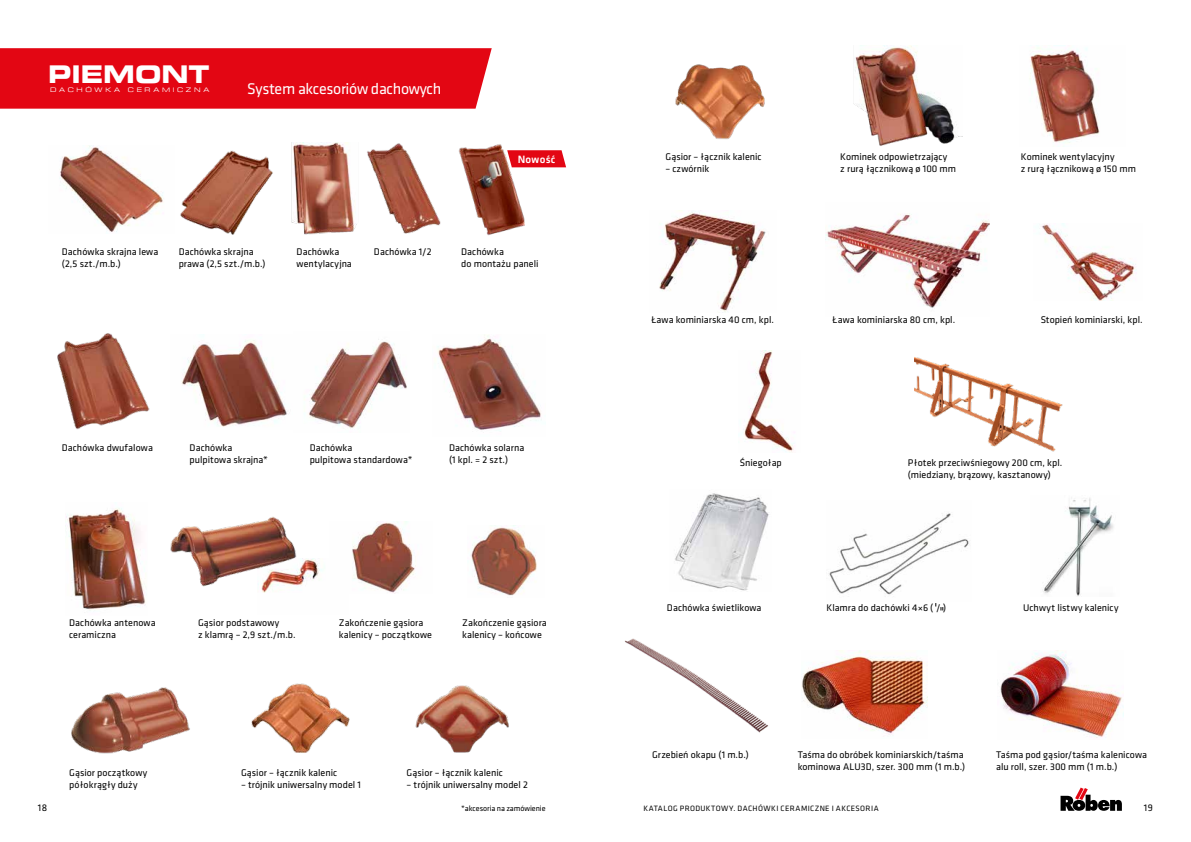
<style>
.page{position:relative;width:1191px;height:842px;background:#fff}
.page>*{position:absolute;margin:0;border:0;box-sizing:border-box;transform-origin:0 0}
.t1{font:700 24px "Square 721 Ex EU";color:#fff}
.t2{font:16px "Klavika Basic";letter-spacing:-.02em;color:#fff}
.t3{font:500 11px "Klavika Basic";letter-spacing:.025em;color:#fff}
.t4{font:10px/12px "Klavika Basic";letter-spacing:.005em;color:#000}
.t5{font:8px "Klavika Basic";letter-spacing:.04em;color:#000}
.t6{font:8px "Klavika Basic";letter-spacing:-.01em;color:#000}
.t7{font:6.1px "Square 721 Ex EU";letter-spacing:.435em;color:#fff}
</style>
<div class="page">
<svg style="left:1060px;top:787px;width:61px;height:24px"></svg>
<div style="left:0;top:48px;width:492px;height:61px;background:#e30613"></div>
<img style="left:262px;top:559px;width:60px;height:34px">
<img style="left:59px;top:145px;width:104px;height:87px">
<img style="left:180px;top:150px;width:93px;height:85px">
<img style="left:57px;top:333px;width:93px;height:97px">
<img style="left:291px;top:142px;width:150px;height:93px">
<img style="left:437px;top:335px;width:105px;height:96px">
<img style="left:66px;top:508px;width:80px;height:103px">
<img style="left:181px;top:334px;width:106px;height:93px">
<img style="left:170px;top:517px;width:131px;height:74px">
<img style="left:853px;top:46px;width:109px;height:100px">
<img style="left:1030px;top:45px;width:70px;height:98px">
<img style="left:825px;top:214px;width:164px;height:94px">
<img style="left:675px;top:493px;width:94px;height:98px">
<img style="left:625px;top:638px;width:143px;height:95px">
<img style="left:801px;top:650px;width:126px;height:85px">
<img style="left:829px;top:513px;width:140px;height:84px">
<img style="left:1043px;top:498px;width:71px;height:98px">
<img style="left:659px;top:210px;width:107px;height:102px">
<img style="left:1041px;top:224px;width:96px;height:76px">
<img style="left:744px;top:350px;width:51px;height:102px">
<img style="left:915px;top:357px;width:148px;height:95px">
<img style="left:71px;top:687px;width:119px;height:67px">
<img style="left:352px;top:521px;width:64px;height:72px">
<img style="left:415px;top:685px;width:94px;height:68px">
<img style="left:251px;top:683px;width:99px;height:70px">
<img style="left:471px;top:525px;width:66px;height:71px">
<img style="left:1000px;top:651px;width:122px;height:87px">
<img style="left:309px;top:339px;width:98px;height:90px">
<svg style="left:935px;top:603px;width:8px;height:7px"></svg>
<img style="left:676px;top:64px;width:89px;height:75px">
<img style="left:459px;top:144px;width:71px;height:92px">
<svg style="left:507px;top:150px;width:59px;height:17px"></svg>
<h1 class="t1" style="left:48px;top:60px;width:163px">PIEMONT</h1>
<p class="t7" style="left:50px;top:87px;width:71px">DACHÓWKA</p>
<p class="t7" style="left:128px;top:87px;width:83px">CERAMICZNA</p>
<h2 class="t2" style="left:247px;top:78px;width:196px">System akcesoriów dachowych</h2>
<p class="t3" style="left:518px;top:152px;width:39px">Nowość</p>
<p class="t4" style="left:62px;top:245px;width:98px">Dachówka skrajna lewa (2,5 szt./m.b.)</p>
<p class="t4" style="left:179px;top:245px;width:88px">Dachówka skrajna prawa (2,5 szt./m.b.)</p>
<p class="t4" style="left:297px;top:245px;width:57px">Dachówka wentylacyjna</p>
<p class="t4" style="left:374px;top:245px;width:59px">Dachówka 1/2</p>
<p class="t4" style="left:461px;top:245px;width:79px">Dachówka<br>do montażu paneli</p>
<p class="t4" style="left:62px;top:441px;width:93px">Dachówka dwufalowa</p>
<p class="t4" style="left:190px;top:441px;width:80px">Dachówka pulpitowa skrajna*</p>
<p class="t4" style="left:310px;top:441px;width:104px">Dachówka<br>pulpitowa standardowa*</p>
<p class="t4" style="left:449px;top:441px;width:77px">Dachówka solarna (1 kpl. = 2 szt.)</p>
<p class="t4" style="left:69px;top:616px;width:88px">Dachówka antenowa ceramiczna</p>
<p class="t4" style="left:198px;top:616px;width:99px">Gąsior podstawowy<br>z klamrą – 2,9 szt./m.b.</p>
<p class="t4" style="left:339px;top:616px;width:95px">Zakończenie gąsiora kalenicy – początkowe</p>
<p class="t4" style="left:462px;top:616px;width:86px">Zakończenie gąsiora kalenicy – końcowe</p>
<p class="t4" style="left:69px;top:766px;width:80px">Gąsior początkowy półokrągły duży</p>
<p class="t4" style="left:241px;top:766px;width:98px">Gąsior – łącznik kalenic</p>
<p class="t4" style="left:241px;top:778px;width:121px">– trójnik uniwersalny model 1</p>
<p class="t4" style="left:406px;top:766px;width:98px">Gąsior – łącznik kalenic</p>
<p class="t4" style="left:406px;top:778px;width:123px">– trójnik uniwersalny model 2</p>
<p class="t4" style="left:665px;top:150px;width:98px">Gąsior – łącznik kalenic</p>
<p class="t4" style="left:665px;top:162px;width:45px">– czwórnik</p>
<p class="t4" style="left:840px;top:150px;width:117px">Kominek odpowietrzający<br>z rurą łącznikową ø 100 mm</p>
<p class="t4" style="left:1020px;top:150px;width:117px">Kominek wentylacyjny<br>z rurą łącznikową ø 150 mm</p>
<p class="t4" style="left:651px;top:313px;width:125px">Ława kominiarska 40 cm, kpl.</p>
<p class="t4" style="left:832px;top:313px;width:124px">Ława kominiarska 80 cm, kpl.</p>
<p class="t4" style="left:1040px;top:313px;width:104px">Stopień kominiarski, kpl.</p>
<p class="t4" style="left:739px;top:456px;width:44px">Śniegołap</p>
<p class="t4" style="left:908px;top:456px;width:156px">Płotek przeciwśniegowy 200 cm, kpl. (miedziany, brązowy, kasztanowy)</p>
<p class="t4" style="left:667px;top:601px;width:96px">Dachówka świetlikowa</p>
<p class="t4" style="left:826px;top:601px;width:121px">Klamra do dachówki 4×6 ( / )</p>
<p class="t4" style="left:1023px;top:601px;width:97px">Uchwyt listwy kalenicy</p>
<p class="t4" style="left:652px;top:748px;width:98px">Grzebień okapu (1 m.b.)</p>
<p class="t4" style="left:797px;top:748px;width:169px">Taśma do obróbek kominiarskich/taśma kominowa ALU3D, szer. 300 mm (1 m.b.)</p>
<p class="t4" style="left:996px;top:748px;width:152px">Taśma pod gąsior/taśma kalenicowa alu roll, szer. 300 mm (1 m.b.)</p>
<p class="t4" style="left:38px;top:801px;width:11px">18</p>
<p class="t5" style="left:643px;top:803px;width:237px">KATALOG PRODUKTOWY. DACHÓWKI CERAMICZNE I AKCESORIA</p>
<p class="t4" style="left:1144px;top:801px;width:10px">19</p>
<p class="t6" style="left:461px;top:803px;width:86px">*akcesoria na zamówienie</p>
</div>
